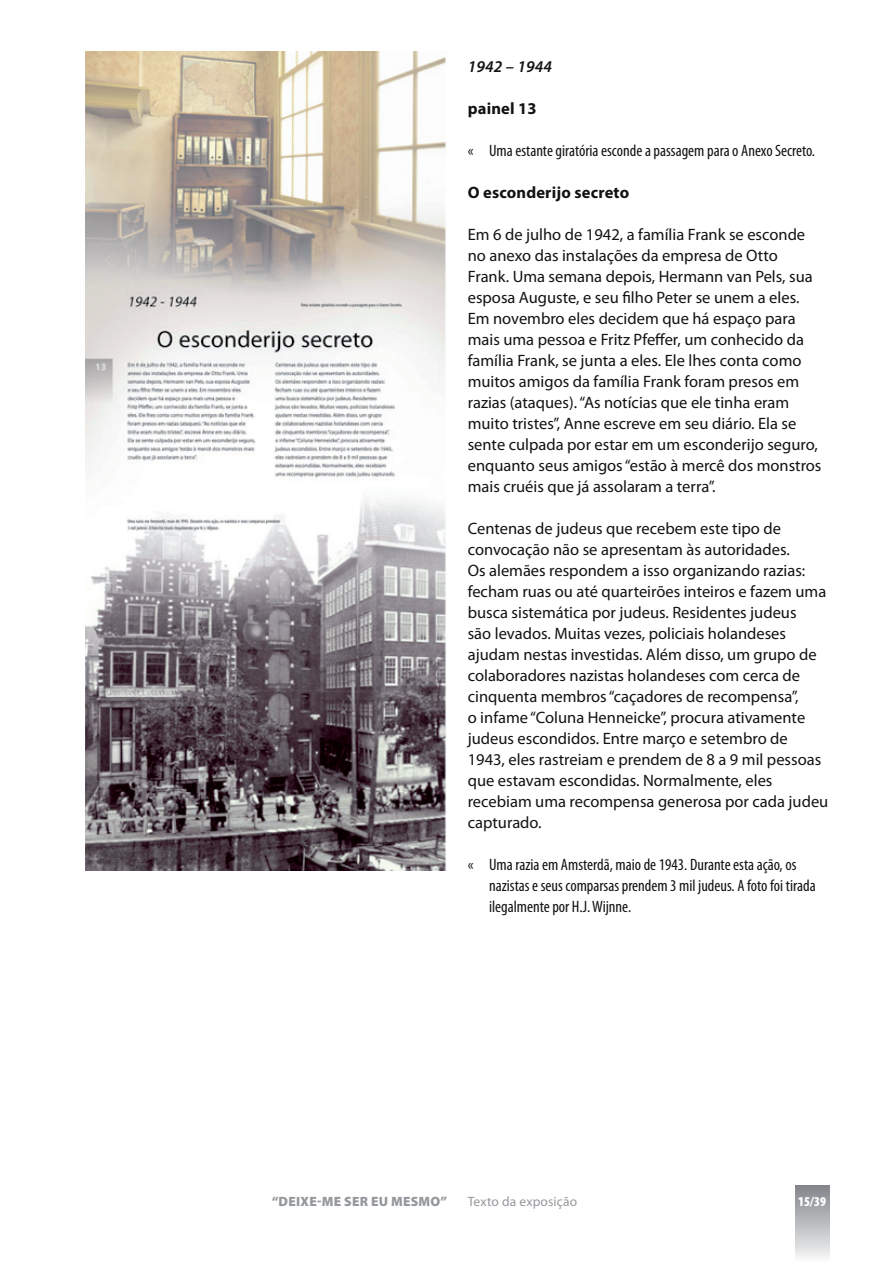
<style>
.page{position:relative;width:893px;height:1263px;background:#fff}
.page>*{position:absolute;margin:0;border:0;box-sizing:border-box;transform-origin:0 0}
.t1{font:16.5px/21px "Myriad Pro";color:#121311}
.t2{font:condensed 16.5px/21px "Myriad Pro";color:#121311}
.t3{font:700 16.5px "Myriad Pro";letter-spacing:.01em;color:#121311}
.t4{font:italic 600 16.5px "Myriad Pro";letter-spacing:.01em;color:#121311}
.t5{font:900 13.5px "Myriad Pro";letter-spacing:.02em;color:#95989c}
.t6{font:13.5px "Myriad Pro";letter-spacing:.01em;color:#95989c}
.t7{font:900 condensed 13.5px "Myriad Pro";color:#fff}
</style>
<div class="page">
<div style="left:795px;top:1185px;width:34px;height:78px;background:linear-gradient(to bottom,#808388,#f8f8f9)"></div>
<img style="left:85px;top:51px;width:361px;height:819px">
<p class="t4" style="left:468px;top:56px;width:86px">1942 – 1944</p>
<p class="t3" style="left:468px;top:98px;width:70px">painel 13</p>
<p class="t2" style="left:468px;top:140px;width:349px">« Uma estante giratória esconde a passagem para o Anexo Secreto.</p>
<p class="t3" style="left:468px;top:182px;width:163px">O esconderijo secreto</p>
<p class="t1" style="left:468px;top:224px;width:355px">Em 6 de julho de 1942, a família Frank se esconde no anexo das instalações da empresa de Otto Frank. Uma semana depois, Hermann van Pels, sua esposa Auguste, e seu filho Peter se unem a eles.<br>Em novembro eles decidem que há espaço para mais uma pessoa e Fritz Pfeffer, um conhecido da família Frank, se junta a eles. Ele lhes conta como muitos amigos da família Frank foram presos em razias (ataques). “As notícias que ele tinha eram muito tristes”, Anne escreve em seu diário. Ela se sente culpada por estar em um esconderijo seguro, enquanto seus amigos “estão à mercê dos monstros mais cruéis que já assolaram a terra”.</p>
<p class="t1" style="left:468px;top:518px;width:362px">Centenas de judeus que recebem este tipo de convocação não se apresentam às autoridades.<br>Os alemães respondem a isso organizando razias: fecham ruas ou até quarteirões inteiros e fazem uma busca sistemática por judeus. Residentes judeus<br>são levados. Muitas vezes, policiais holandeses ajudam nestas investidas. Além disso, um grupo de colaboradores nazistas holandeses com cerca de cinquenta membros “caçadores de recompensa”,<br>o infame “Coluna Henneicke”, procura ativamente judeus escondidos. Entre março e setembro de 1943, eles rastreiam e prendem de 8 a 9 mil pessoas que estavam escondidas. Normalmente, eles recebiam uma recompensa generosa por cada judeu capturado.</p>
<p class="t2" style="left:489px;top:854px;width:328px;text-indent:-21px">« Uma razia em Amsterdã, maio de 1943. Durante esta ação, os nazistas e seus comparsas prendem 3 mil judeus. A foto foi tirada ilegalmente por H.J. Wijnne.</p>
<p class="t5" style="left:272px;top:1194px;width:177px">“DEIXE-ME SER EU MESMO”</p>
<p class="t6" style="left:468px;top:1193px;width:111px">Texto da exposição</p>
<p class="t7" style="left:798px;top:1194px;width:29px">15/39</p>
</div>
